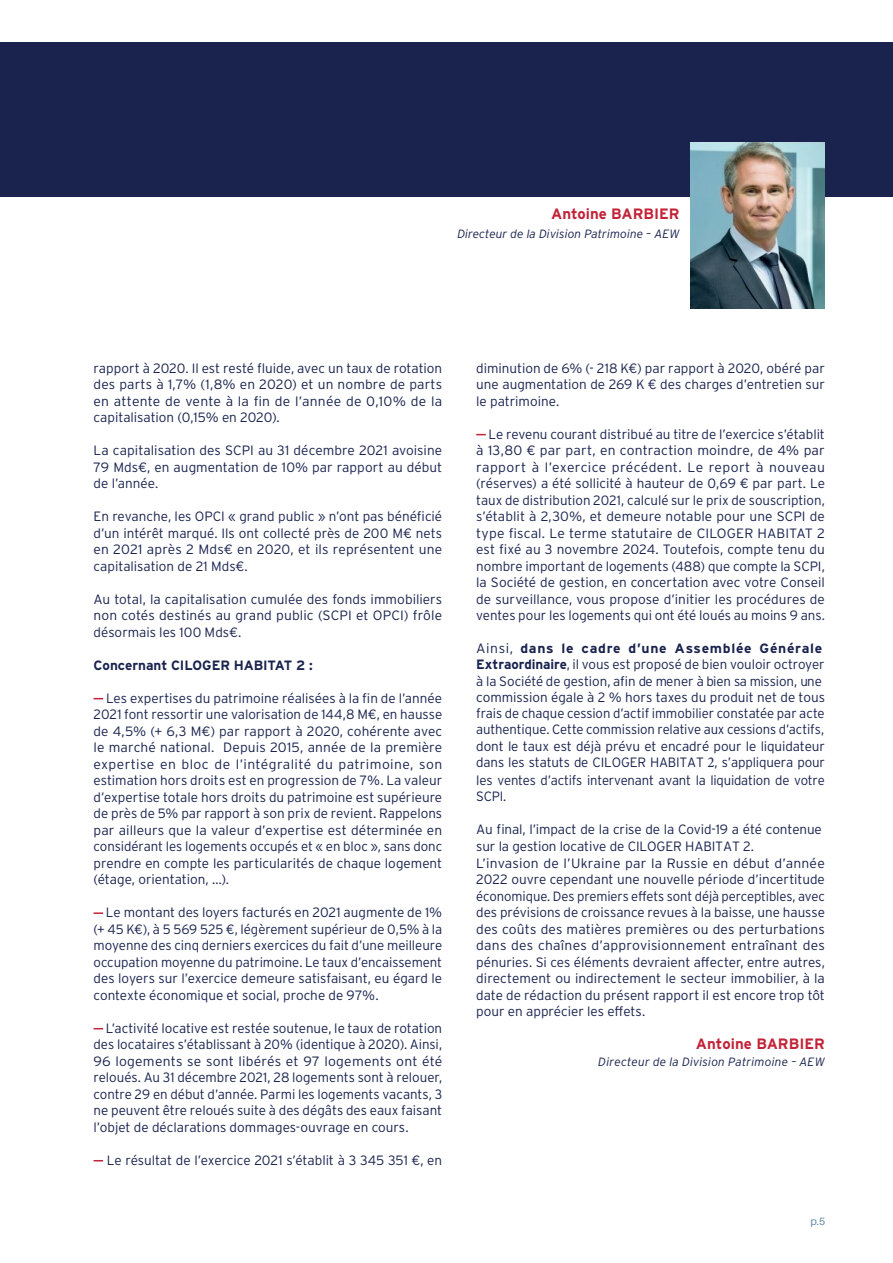
<style>
.page{position:relative;width:893px;height:1263px;background:#fff}
.page>*{position:absolute;margin:0;border:0;box-sizing:border-box;transform-origin:0 0}
.t1{font:700 15px "Interstate";color:#c22338}
.t2{font:300 13.5px/16.5px "Interstate";letter-spacing:-.005em;color:#19234e;text-align:justify}
.t3{font:700 13.5px "Interstate";letter-spacing:-.005em;color:#19234e}
.t4{font:italic 300 12px "Interstate";color:#19234e}
.t5{font:10.5px "Aileron";color:#5c88a2}
.s1{font-weight:700}
.s2{font-family:"Minion Pro";font-weight:400;font-size:15px}
</style>
<div class="page">
<div style="left:0;top:43px;width:893px;height:154px;background:#19234e"></div>
<svg style="left:94px;top:912px;width:9px;height:2px"></svg>
<img style="left:690px;top:143px;width:135px;height:165px">
<p class="t1" style="left:551px;top:203px;width:130px">Antoine BARBIER</p>
<p class="t4" style="left:457px;top:225px;width:224px">Directeur de la Division Patrimoine – AEW</p>
<p class="t2" style="left:94px;top:359px;width:350px">rapport à 2020. Il est resté fluide, avec un taux de rotation des parts à 1,7% (1,8% en 2020) et un nombre de parts en attente de vente à la fin de l’année de 0,10% de la capitalisation (0,15% en 2020).</p>
<p class="t2" style="left:94px;top:441px;width:350px">La capitalisation des SCPI au 31 décembre 2021 avoisine 79 Mds€, en augmentation de 10% par rapport au début de l’année.</p>
<p class="t2" style="left:94px;top:507px;width:350px">En revanche, les OPCI « grand public » n’ont pas bénéficié d’un intérêt marqué. Ils ont collecté près de 200 M€ nets en 2021 après 2 Mds€ en 2020, et ils représentent une capitalisation de 21 Mds€.</p>
<p class="t2" style="left:94px;top:590px;width:350px">Au total, la capitalisation cumulée des fonds immobiliers non cotés destinés au grand public (SCPI et OPCI) frôle désormais les 100 Mds€.</p>
<p class="t3" style="left:94px;top:655px;width:221px">Concernant CILOGER HABITAT 2 :</p>
<p class="t2" style="left:94px;top:689px;width:350px;text-indent:12px">Les expertises du patrimoine réalisées à la fin de l’année 2021 font ressortir une valorisation de 144,8 M€, en hausse de 4,5% (+ 6,3 M€) par rapport à 2020, cohérente avec le marché national. Depuis 2015, année de la première expertise en bloc de l’intégralité du patrimoine, son estimation hors droits est en progression de 7%. La valeur d’expertise totale hors droits du patrimoine est supérieure de près de 5% par rapport à son prix de revient. Rappelons par ailleurs que la valeur d’expertise est déterminée en considérant les logements occupés et « en bloc », sans donc prendre en compte les particularités de chaque logement (étage, orientation, …).</p>
<p class="t2" style="left:94px;top:903px;width:350px;text-indent:12px">Le montant des loyers facturés en 2021 augmente de 1% (+ 45 K€), à 5 569 525 €, légèrement supérieur de 0,5% à la moyenne des cinq derniers exercices du fait d’une meilleure occupation moyenne du patrimoine. Le taux d’encaissement des loyers sur l’exercice demeure satisfaisant, eu égard le contexte économique et social, proche de 97%.</p>
<p class="t2" style="left:94px;top:1019px;width:350px;text-indent:12px">L’activité locative est restée soutenue, le taux de rotation des locataires s’établissant à 20% (identique à 2020). Ainsi, 96 logements se sont libérés et 97 logements ont été reloués. Au 31 décembre 2021, 28 logements sont à relouer, contre 29 en début d’année. Parmi les logements vacants, 3 ne peuvent être reloués suite à des dégâts des eaux faisant l’objet de déclarations dommages-ouvrage en cours.</p>
<p class="t2" style="left:107px;top:1151px;width:337px">Le résultat de l’exercice 2021 s’établit à 3 345 351 €, en</p>
<p class="t2" style="left:476px;top:359px;width:350px">diminution de 6% (- 218 K€) par rapport à 2020, obéré par une augmentation de 269 K € des charges d’entretien sur le patrimoine.</p>
<p class="t2" style="left:476px;top:425px;width:350px;text-indent:12px">Le revenu courant distribué au titre de l’exercice s’établit à 13,80 € par part, en contraction moindre, de 4% par rapport à l’exercice précédent. Le report à nouveau (réserves) a été sollicité à hauteur de 0,69 € par part. Le taux de distribution 2021, calculé sur le prix de souscription, s’établit à 2,30%, et demeure notable pour une SCPI de type fiscal. Le terme statutaire de CILOGER HABITAT 2 est fixé au 3 novembre 2024. Toutefois, compte tenu du nombre important de logements (488) que compte la SCPI, la Société de gestion, en concertation avec votre Conseil de surveillance, vous propose d’initier les procédures de ventes pour les logements qui ont été loués au moins 9 ans.</p>
<p class="t2" style="left:476px;top:639px;width:350px;text-align:left">Ainsi, <span class="s1">dans le cadre d’une Assemblée Générale Extraordinaire</span>, il vous est proposé de bien vouloir octroyer à la Société de gestion, afin de mener à bien sa mission, une commission égale à 2 % hors taxes du produit net de tous frais de chaque cession d’actif immobilier constatée par acte authentique. Cette commission relative aux cessions d’actifs, dont le taux est déjà prévu et encadré pour le liquidateur dans les statuts de CILOGER HABITAT <span class="s2">2</span>, s’appliquera pour</p>
<p class="t2" style="left:476px;top:772px;width:350px">les ventes d’actifs intervenant avant la liquidation de votre<br>SCPI.</p>
<p class="t2" style="left:476px;top:820px;width:350px;text-align:left">Au final, l’impact de la crise de la Covid-19 a été contenue sur la gestion locative de CILOGER HABITAT 2.<br>L’invasion de l’Ukraine par la Russie en début d’année 2022 ouvre cependant une nouvelle période d’incertitude économique. Des premiers effets sont déjà perceptibles, avec des prévisions de croissance revues à la baisse, une hausse des coûts des matières premières ou des perturbations dans des chaînes d’approvisionnement entraînant des pénuries. Si ces éléments devraient affecter, entre autres, directement ou indirectement le secteur immobilier, à la date de rédaction du présent rapport il est encore trop tôt pour en apprécier les effets.</p>
<p class="t1" style="left:696px;top:1033px;width:131px">Antoine BARBIER</p>
<p class="t4" style="left:598px;top:1053px;width:228px">Directeur de la Division Patrimoine – AEW</p>
<p class="t5" style="left:810px;top:1215px;width:16px">p.5</p>
</div>
